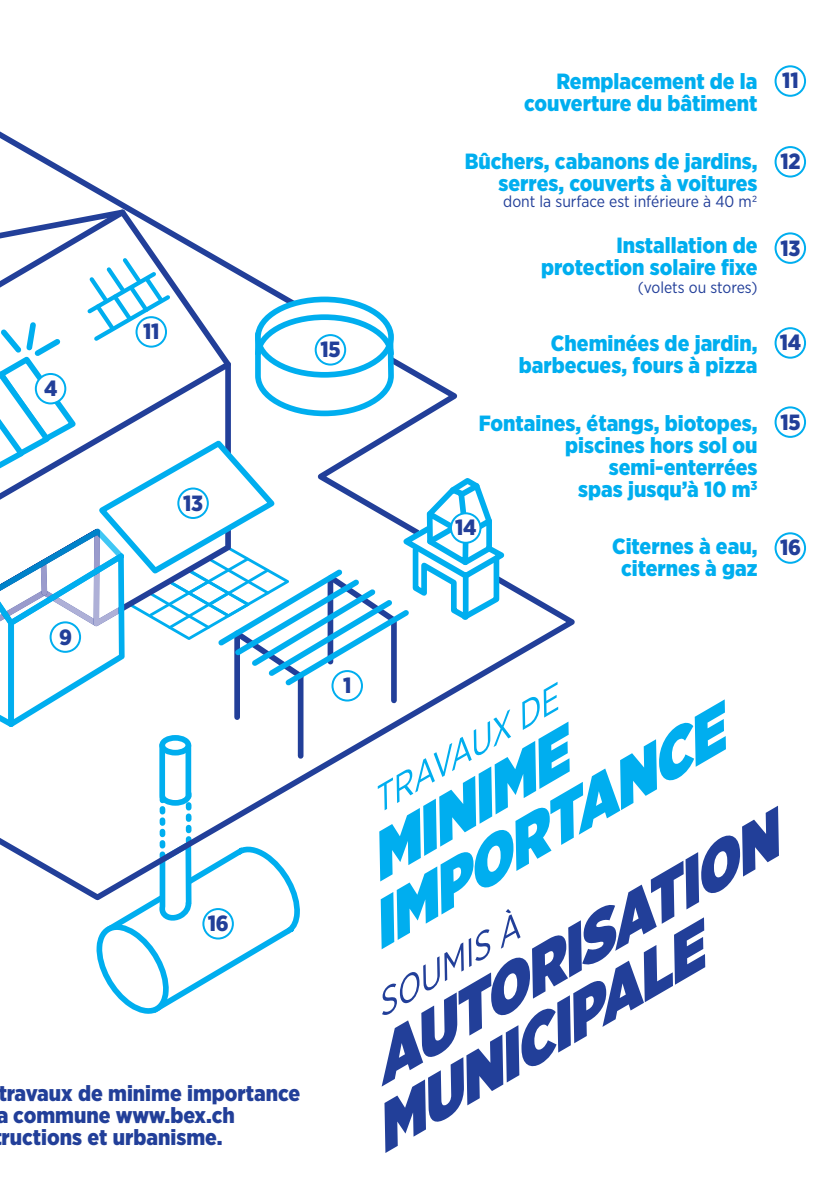
<style>
.page{position:relative;width:840px;height:1191px;background:#fff}
.page>*{position:absolute;margin:0;border:0;box-sizing:border-box;transform-origin:0 0}
.t1{font:italic 900 62.4px/59.6px "Gotham Narrow";color:#223f99;scale:1.08 1}
.t2{font:italic 900 62.4px/59.2px "Gotham Narrow";color:#00aeef;scale:1.08 1}
.t3{font:italic 34.6px "Gotham Narrow";color:#00aeef;scale:1.08 1}
.t4{font:italic 34.6px "Gotham Narrow";color:#223f99;scale:1.08 1}
.t5{font:900 22px/22px "Gotham Narrow";color:#00aeef;text-align:right}
.t6{font:900 22px/22px "Gotham Narrow";color:#223f99}
.t7{font:16px "Gotham Narrow";color:#223f99}
</style>
<div class="page">
<svg style="left:0;top:131px;width:575px;height:773px"></svg>
<div style="left:297px;top:676px;width:6px;height:80px;background:#223f99"></div>
<svg style="left:95px;top:739px;width:203px;height:275px"></svg>
<svg style="left:0;top:205px;width:512px;height:522px"></svg>
<div style="left:162px;top:738px;width:26px;height:14px;background:#fff;border-radius:50%"></div>
<div style="left:159px;top:735px;width:32px;height:20px;border:6px solid #00aeef;border-radius:50%"></div>
<div style="left:203px;top:909px;width:30px;height:29px;background:#fff;border-radius:50%"></div>
<div style="left:202px;top:908px;width:32px;height:31px;border:2px solid #00aeef;border-radius:50%"></div>
<div style="left:36px;top:374px;width:29px;height:29px;background:#fff;border-radius:50%"></div>
<div style="left:35px;top:373px;width:31px;height:31px;border:2px solid #00aeef;border-radius:50%"></div>
<div style="left:774px;top:65px;width:31px;height:32px;border:2px solid #00aeef;border-radius:50%"></div>
<div style="left:136px;top:317px;width:30px;height:30px;background:#fff;border-radius:50%"></div>
<div style="left:135px;top:316px;width:32px;height:32px;border:2px solid #00aeef;border-radius:50%"></div>
<div style="left:774px;top:146px;width:31px;height:31px;border:2px solid #00aeef;border-radius:50%"></div>
<div style="left:774px;top:232px;width:31px;height:32px;border:2px solid #00aeef;border-radius:50%"></div>
<div style="left:178px;top:488px;width:30px;height:30px;background:#fff;border-radius:50%"></div>
<div style="left:177px;top:487px;width:32px;height:32px;border:2px solid #00aeef;border-radius:50%"></div>
<div style="left:774px;top:327px;width:31px;height:32px;border:2px solid #00aeef;border-radius:50%"></div>
<div style="left:450px;top:513px;width:30px;height:30px;background:#fff;border-radius:50%"></div>
<div style="left:449px;top:512px;width:32px;height:32px;border:2px solid #00aeef;border-radius:50%"></div>
<div style="left:774px;top:406px;width:31px;height:32px;border:2px solid #00aeef;border-radius:50%"></div>
<div style="left:315px;top:335px;width:30px;height:29px;background:#fff;border-radius:50%"></div>
<div style="left:314px;top:334px;width:32px;height:31px;border:2px solid #00aeef;border-radius:50%"></div>
<div style="left:774px;top:532px;width:31px;height:32px;border:2px solid #00aeef;border-radius:50%"></div>
<div style="left:51px;top:622px;width:29px;height:30px;background:#fff;border-radius:50%"></div>
<div style="left:50px;top:621px;width:31px;height:32px;border:2px solid #00aeef;border-radius:50%"></div>
<div style="left:332px;top:671px;width:30px;height:29px;background:#fff;border-radius:50%"></div>
<div style="left:331px;top:670px;width:32px;height:31px;border:2px solid #00aeef;border-radius:50%"></div>
<p class="t6" style="left:44px;top:377px;width:15px">4</p>
<p class="t6" style="left:59px;top:625px;width:14px">9</p>
<p class="t6" style="left:143px;top:320px;width:18px">11</p>
<p class="t6" style="left:183px;top:491px;width:21px">13</p>
<p class="t6" style="left:320px;top:338px;width:22px">15</p>
<p class="t6" style="left:343px;top:674px;width:10px">1</p>
<p class="t6" style="left:208px;top:912px;width:22px">16</p>
<p class="t6" style="left:-4px;top:1082px;width:305px">travaux de minime importance a commune www.bex.ch ructions et urbanisme.</p>
<p class="t5" style="left:523px;top:70px;width:235px">Remplacement de la couverture du bâtiment</p>
<p class="t5" style="left:464px;top:150px;width:294px">Bûchers, cabanons de jardins, serres, couverts à voitures</p>
<p class="t7" style="left:503px;top:192px;width:256px">dont la surface est inférieure à 40 m2</p>
<p class="t5" style="left:541px;top:234px;width:218px">Installation de protection solaire fixe</p>
<p class="t7" style="left:637px;top:277px;width:121px">(volets ou stores)</p>
<p class="t5" style="left:518px;top:331px;width:240px">Cheminées de jardin, barbecues, fours à pizza</p>
<p class="t5" style="left:478px;top:412px;width:280px">Fontaines, étangs, biotopes, piscines hors sol ou semi-enterrées<br>spas jusqu’à 10 m<sup>3</sup></p>
<p class="t6" style="left:455px;top:516px;width:23px">14</p>
<p class="t5" style="left:611px;top:535px;width:147px;text-align:center">Citernes à eau, citernes à gaz</p>
<p class="t6" style="left:781px;top:69px;width:18px">11</p>
<p class="t6" style="left:780px;top:150px;width:22px">12</p>
<p class="t6" style="left:780px;top:236px;width:21px">13</p>
<p class="t6" style="left:779px;top:331px;width:23px">14</p>
<p class="t6" style="left:780px;top:410px;width:22px">15</p>
<p class="t6" style="left:779px;top:536px;width:22px">16</p>
<h2 class="t3" style="left:360px;top:785px;width:197px;rotate:-30deg">TRAVAUX DE</h2>
<h1 class="t2" style="left:323px;top:853px;width:373px;text-indent:33px;rotate:-30deg">MINIME<br>IMPORTANCE</h1>
<h1 class="t1" style="left:327px;top:1056px;width:459px;text-indent:33px;rotate:-30deg">AUTORISATION<br>MUNICIPALE</h1>
<h2 class="t4" style="left:364px;top:989px;width:152px;rotate:-30deg">SOUMIS À</h2>
</div>
